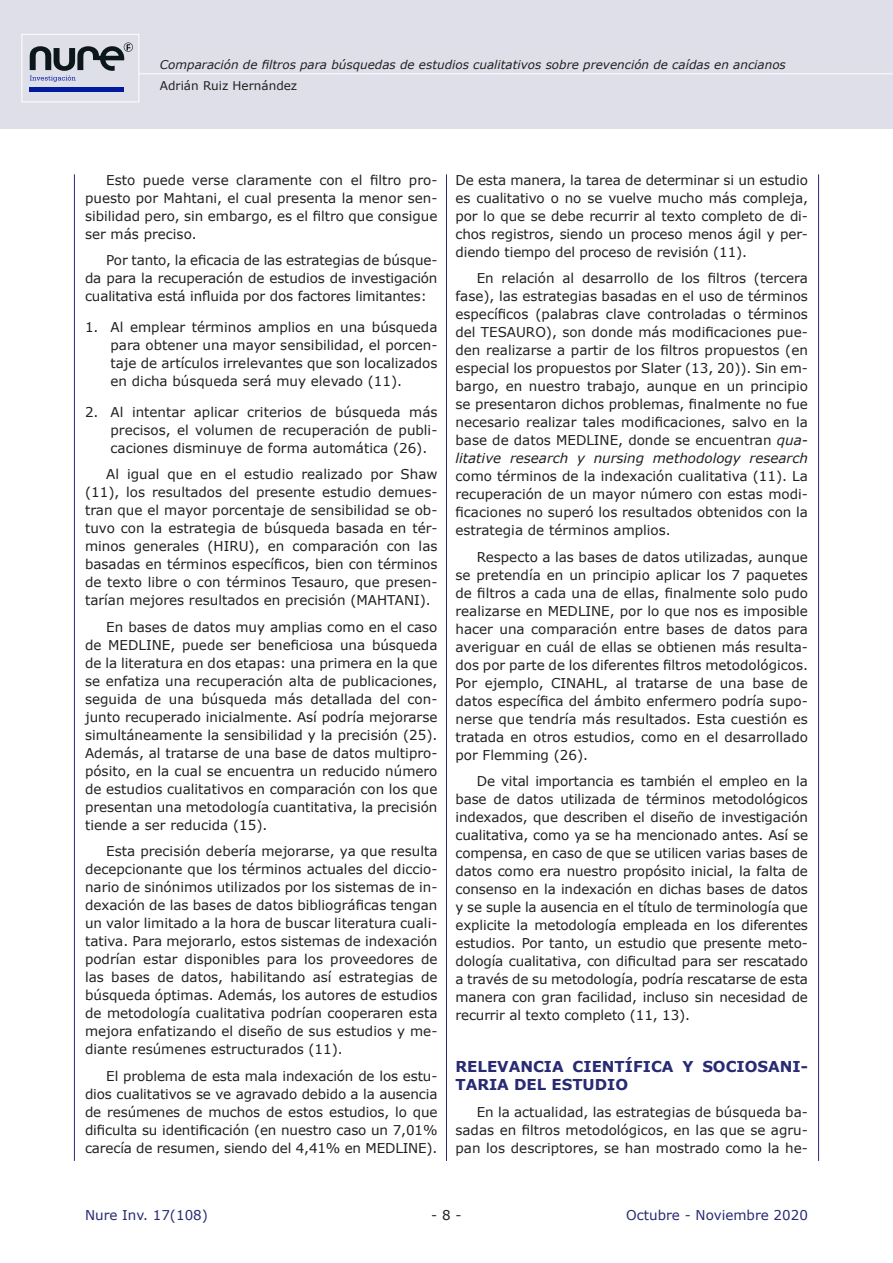
<style>
.page{position:relative;width:893px;height:1263px;background:#fff}
.page>*{position:absolute;margin:0;border:0;box-sizing:border-box;transform-origin:0 0}
.t1{font:18px "Myriad Pro";color:#fff}
.TITULO_1{font:700 15px/18px "Verdana";color:#282a73}
.Texto{font:13.5px/18px "Verdana";color:#231f20;text-align:justify}
.t2{font:13.5px "Verdana";color:#282a73}
.t3{font:italic 12px "Verdana";color:#231f20}
.t4{font:12px "Verdana";color:#231f20}
.s1{font-style:italic}
</style>
<div class="page">
<div style="left:0;top:0;width:893px;height:128px;background:#dfdfea"></div>
<hr style="left:446px;top:174px;width:1px;height:987px;background:#282a73">
<hr style="left:74px;top:174px;width:1px;height:987px;background:#282a73">
<hr style="left:818px;top:174px;width:1px;height:987px;background:#282a73">
<div style="left:21px;top:34px;width:118px;height:68px;background:#dfdfea;border:1px solid #fff"></div>
<svg style="left:30px;top:43px;width:103px;height:39px"></svg>
<hr style="left:29px;top:87px;width:95px;height:4px;background:#00199f">
<p class="t3" style="left:160px;top:57px;width:627px">Comparación de filtros para búsquedas de estudios cualitativos sobre prevención de caídas en ancianos</p>
<p class="t4" style="left:160px;top:77px;width:139px">Adrián Ruiz Hernández</p>
<h1 class="t1" style="left:56px;top:55px;width:838px">_____________________________________________________________________________________________</h1>
<p class="Texto" style="left:85px;top:171px;width:354px;text-indent:21px">Esto puede verse claramente con el filtro pro&shy;puesto por Mahtani, el cual presenta la menor sen&shy;sibilidad pero, sin embargo, es el filtro que consigue ser más preciso.</p>
<p class="Texto" style="left:85px;top:251px;width:354px;text-indent:21px">Por tanto, la eficacia de las estrategias de búsque&shy;da para la recuperación de estudios de investigación cualitativa está influida por dos factores limitantes:</p>
<p class="Texto" style="left:111px;top:318px;width:328px;text-indent:-26px">1. Al emplear términos amplios en una búsqueda para obtener una mayor sensibilidad, el porcen&shy;taje de artículos irrelevantes que son localizados en dicha búsqueda será muy elevado (11).</p>
<p class="Texto" style="left:111px;top:403px;width:328px;text-indent:-26px">2. Al intentar aplicar criterios de búsqueda más precisos, el volumen de recuperación de publi&shy;caciones disminuye de forma automática (26).</p>
<p class="Texto" style="left:85px;top:465px;width:354px;text-indent:21px">Al igual que en el estudio realizado por Shaw (11), los resultados del presente estudio demues&shy;tran que el mayor porcentaje de sensibilidad se ob&shy;tuvo con la estrategia de búsqueda basada en tér&shy;minos generales (HIRU), en comparación con las basadas en términos específicos, bien con términos de texto libre o con términos Tesauro, que presen&shy;tarían mejores resultados en precisión (MAHTANI).</p>
<p class="Texto" style="left:85px;top:618px;width:354px;text-indent:21px">En bases de datos muy amplias como en el caso de MEDLINE, puede ser beneficiosa una búsqueda de la literatura en dos etapas: una primera en la que se enfatiza una recuperación alta de publicaciones, seguida de una búsqueda más detallada del con&shy;junto recuperado inicialmente. Así podría mejorarse simultáneamente la sensibilidad y la precisión (25).<br>Además, al tratarse de una base de datos multipro&shy;pósito, en la cual se encuentra un reducido número de estudios cualitativos en comparación con los que presentan una metodología cuantitativa, la precisión tiende a ser reducida (15).</p>
<p class="Texto" style="left:85px;top:842px;width:354px;text-indent:21px">Esta precisión debería mejorarse, ya que resulta decepcionante que los términos actuales del diccio&shy;nario de sinónimos utilizados por los sistemas de in&shy;dexación de las bases de datos bibliográficas tengan un valor limitado a la hora de buscar literatura cuali&shy;tativa. Para mejorarlo, estos sistemas de indexación podrían estar disponibles para los proveedores de las bases de datos, habilitando así estrategias de búsqueda óptimas. Además, los autores de estudios de metodología cualitativa podrían cooperaren esta mejora enfatizando el diseño de sus estudios y me&shy;diante resúmenes estructurados (11).</p>
<p class="Texto" style="left:85px;top:1067px;width:354px;text-indent:21px">El problema de esta mala indexación de los estu&shy;dios cualitativos se ve agravado debido a la ausencia de resúmenes de muchos de estos estudios, lo que dificulta su identificación (en nuestro caso un 7,01% carecía de resumen, siendo del 4,41% en MEDLINE).</p>
<p class="Texto" style="left:455px;top:171px;width:354px">De esta manera, la tarea de determinar si un estudio es cualitativo o no se vuelve mucho más compleja, por lo que se debe recurrir al texto completo de di&shy;chos registros, siendo un proceso menos ágil y per&shy;diendo tiempo del proceso de revisión (11).</p>
<p class="Texto" style="left:455px;top:269px;width:354px;text-indent:21px">En relación al desarrollo de los filtros (tercera fase), las estrategias basadas en el uso de términos específicos (palabras clave controladas o términos del TESAURO), son donde más modificaciones pue&shy;den realizarse a partir de los filtros propuestos (en especial los propuestos por Slater (13, 20)). Sin em&shy;bargo, en nuestro trabajo, aunque en un principio se presentaron dichos problemas, finalmente no fue necesario realizar tales modificaciones, salvo en la base de datos MEDLINE, donde se encuentran <span class="s1">qua&shy;litative research y nursing methodology research </span>como términos de la indexación cualitativa (11). La recuperación de un mayor número con estas modi&shy;ficaciones no superó los resultados obtenidos con la estrategia de términos amplios.</p>
<p class="Texto" style="left:455px;top:548px;width:354px;text-indent:21px">Respecto a las bases de datos utilizadas, aunque se pretendía en un principio aplicar los 7 paquetes de filtros a cada una de ellas, finalmente solo pudo realizarse en MEDLINE, por lo que nos es imposible hacer una comparación entre bases de datos para averiguar en cuál de ellas se obtienen más resulta&shy;dos por parte de los diferentes filtros metodológicos.<br>Por ejemplo, CINAHL, al tratarse de una base de datos específica del ámbito enfermero podría supo&shy;nerse que tendría más resultados. Esta cuestión es tratada en otros estudios, como en el desarrollado por Flemming (26).</p>
<p class="Texto" style="left:455px;top:772px;width:354px;text-indent:21px">De vital importancia es también el empleo en la base de datos utilizada de términos metodológicos indexados, que describen el diseño de investigación cualitativa, como ya se ha mencionado antes. Así se compensa, en caso de que se utilicen varias bases de datos como era nuestro propósito inicial, la falta de consenso en la indexación en dichas bases de datos y se suple la ausencia en el título de terminología que explicite la metodología empleada en los diferentes estudios. Por tanto, un estudio que presente meto&shy;dología cualitativa, con dificultad para ser rescatado a través de su metodología, podría rescatarse de esta manera con gran facilidad, incluso sin necesidad de recurrir al texto completo (11, 13).</p>
<p class="TITULO_1" style="left:455px;top:1057px;width:354px">RELEVANCIA CIENTÍFICA Y SOCIOSANI-<br>TARIA DEL ESTUDIO</p>
<p class="Texto" style="left:455px;top:1103px;width:354px;text-indent:21px">En la actualidad, las estrategias de búsqueda ba&shy;sadas en filtros metodológicos, en las que se agru&shy;pan los descriptores, se han mostrado como la he-</p>
<p class="t2" style="left:85px;top:1206px;width:124px">Nure Inv. 17(108)</p>
<p class="Texto" style="left:431px;top:1206px;width:32px">- 8 -</p>
<p class="t2" style="left:626px;top:1206px;width:183px">Octubre - Noviembre 2020</p>
</div>
